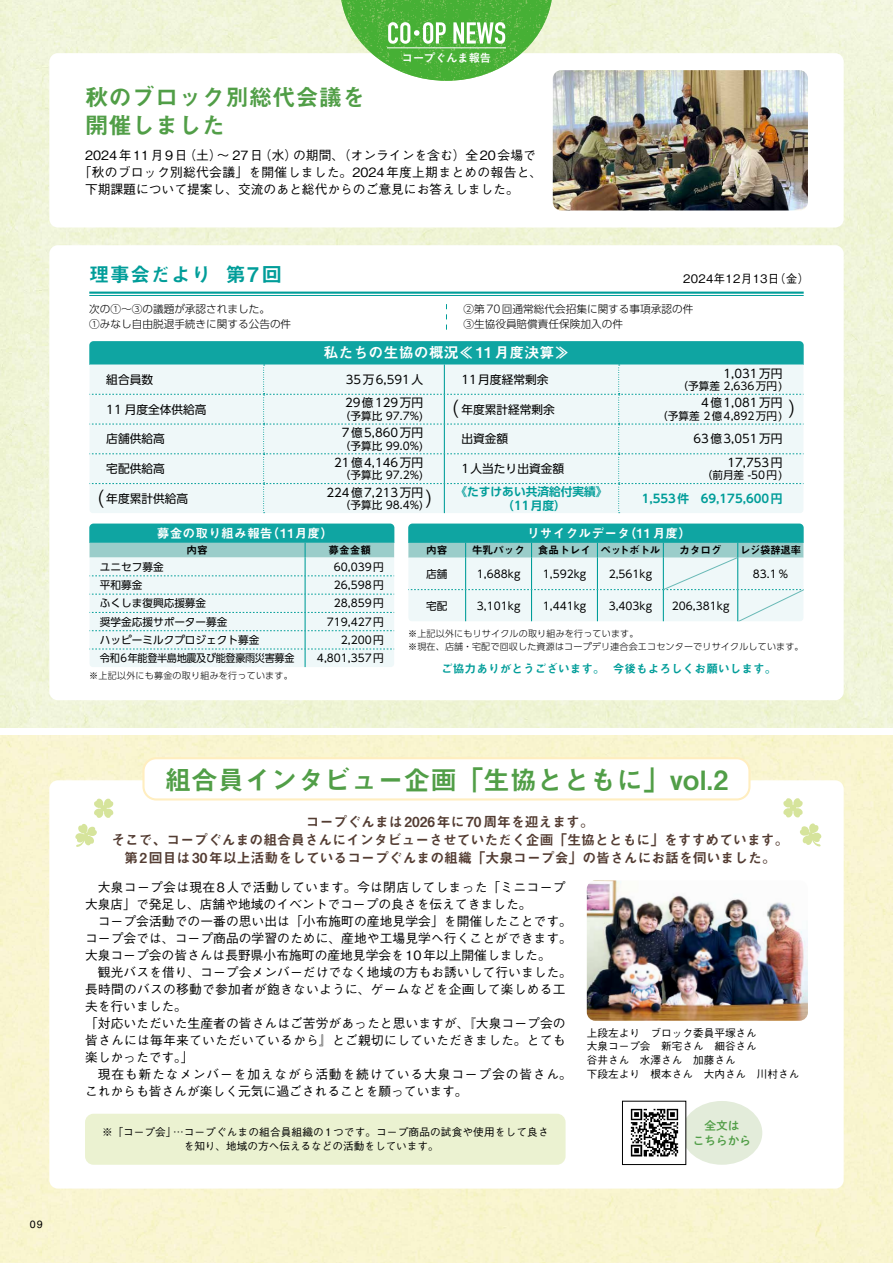
<style>
.page{position:relative;width:893px;height:1263px;background:#fff}
.page>*{position:absolute;margin:0;border:0;box-sizing:border-box;transform-origin:0 0}
.t1{font:26.55px "Midashi Go Pr 6 N MB31";color:#519e47}
.t2{font:23.4px/27.6px "Midashi Go Pr 6 N MB31";color:#519e47}
.t3{font:20.25px "Midashi Go Pr 6 N MB31";letter-spacing:.01em;color:#009d99}
.t4{font:300 19.2px "UD Shin Go Pr 6 N";color:#000}
.t5{font:14.85px "Midashi Go Pr 6 N MB31";letter-spacing:.01em;color:#fff}
.t6{font:13.8px/18.1px "Midashi Go Pr 6 N MB31";color:#533c32;text-align:center}
.t7{font:500 12.75px/17px "Gothic BBB Pr 6 N";letter-spacing:.005em;color:#000;text-align:justify}
.t8{font:500 12.75px/17px "Gothic BBB Pr 6 N";letter-spacing:.025em;color:#000}
.t9{font:500 12.75px/17px "Gothic BBB Pr 6 N";letter-spacing:.065em;color:#000}
.t10{font:12.75px "Midashi Go Pr 6 N MB31";letter-spacing:.01em;color:#fff}
.t11{font:500 12.75px "Gothic BBB Pr 6 N";letter-spacing:.125em;color:#000}
.t12{font:11.7px "UD Shin Go Pr 6 N";color:#000}
.t13{font:700 11.7px "UD Shin Go Pr 6 N De";color:#009d99}
.t14{font:11.7px "Midashi Go Pr 6 N MB31";color:#009d99}
.t15{font:500 11.7px "Gothic BBB Pr 6 N";letter-spacing:.02em;color:#000}
.t16{font:11.7px "UD Shin Go Pr 6 N";letter-spacing:.065em;color:#000}
.t17{font:11.7px/14.9px "P Shuei M Go Std N B";color:#519e47;text-align:center}
.t18{font:11.1px "Koburina Go Std N W6";color:#fff}
.t19{font:10.65px "UD Shin Go Pr 6 N";color:#000}
.t20{font:500 10.65px/13.8px "Gothic BBB Pr 6 N";color:#000}
.t21{font:300 10.65px/14.9px "UD Shin Go Pr 6 N";color:#000}
.t22{font:10.65px "Midashi Go Pr 6 N MB31";color:#000}
.t23{font:10.65px "UD Shin Go Pr 6 N";letter-spacing:-.03em;color:#000;scale:.95 1}
.t24{font:10.65px "Helvetica LT Std";color:#000}
.t25{font:300 9px/12.8px "UD Shin Go Pr 6 N";letter-spacing:.02em;color:#000}
</style>
<div class="page">
<img style="left:0;top:0;width:893px;height:727px">
<div style="left:49px;top:245px;width:795px;height:455px;background:#fff;border-radius:9px"></div>
<div style="left:49px;top:53px;width:795px;height:174px;background:#fff;border-radius:9px"></div>
<svg style="left:340px;top:0;width:213px;height:81px"></svg>
<div style="left:681px;top:1101px;width:81px;height:64px;background:#e3ecda;border-radius:50%"></div>
<div style="left:622px;top:1101px;width:64px;height:63px;background:#fff"></div>
<img style="left:630px;top:1108px;width:49px;height:49px">
<div style="left:622px;top:1101px;width:64px;height:64px;border:1px solid #000"></div>
<div style="left:142px;top:757px;width:608px;height:43px;border:2px solid #ffeec0;border-radius:13px"></div>
<div style="left:85px;top:1114px;width:481px;height:51px;background:#ebf2d1;border-radius:9px"></div>
<img style="left:587px;top:880px;width:221px;height:141px">
<svg style="left:783px;top:798px;width:39px;height:49px"></svg>
<svg style="left:75px;top:798px;width:39px;height:49px"></svg>
<img style="left:553px;top:70px;width:255px;height:140px">
<hr style="left:89px;top:292px;width:715px;height:2px;background:#009d99">
<hr style="left:89px;top:295px;width:715px;height:1px;background:#009d99">
<svg style="left:446px;top:304px;width:1px;height:26px"></svg>
<div style="left:89px;top:341px;width:715px;height:23px;background:#0fa5a2"></div>
<div style="left:89px;top:364px;width:715px;height:149px;background:#eff8f9"></div>
<div style="left:408px;top:523px;width:396px;height:20px;background:#0fa5a2"></div>
<svg style="left:408px;top:543px;width:396px;height:78px"></svg>
<div style="left:89px;top:523px;width:305px;height:20px;background:#0fa5a2"></div>
<svg style="left:89px;top:543px;width:306px;height:124px"></svg>
<p class="t24" style="left:30px;top:1218px;width:14px">09</p>
<p class="t18" style="left:402px;top:49px;width:91px">コープぐんま報告</p>
<h2 class="t2" style="left:85px;top:82px;width:282px">秋のブロック別総代会議を開催しました</h2>
<p class="t7" style="left:293px;top:145px;width:244px">の期間、（オンラインを含む）全20会場で</p>
<p class="t7" style="left:183px;top:145px;width:81px">（土）～ 27日</p>
<p class="t7" style="left:259px;top:145px;width:40px">（水）</p>
<p class="t11" style="left:85px;top:144px;width:104px">2024年11月9日</p>
<p class="t8" style="left:79px;top:162px;width:465px">「秋のブロック別総代会議」を開催しました。2024年度上期まとめの報告と、</p>
<p class="t7" style="left:85px;top:179px;width:435px">下期課題について提案し、交流のあと総代からのご意見にお答えしました。</p>
<h3 class="t3" style="left:226px;top:258px;width:58px">第7回</h3>
<h3 class="t3" style="left:89px;top:258px;width:124px">理事会だより</h3>
<p class="t21" style="left:89px;top:302px;width:203px">次の①～③の議題が承認されました。<br>①みなし自由脱退手続きに関する公告の件</p>
<p class="t21" style="left:463px;top:302px;width:231px">②第70 回通常総代会招集に関する事項承認の件<br>③生協役員賠償責任保険加入の件</p>
<p class="t5" style="left:324px;top:341px;width:247px">私たちの生協の概況≪11月度決算≪</p>
<p class="t15" style="left:683px;top:270px;width:128px">2024年12月13 （日金(</p>
<p class="t12" style="left:106px;top:370px;width:48px">組合員数</p>
<p class="t12" style="left:346px;top:370px;width:79px">35 万6,591人</p>
<p class="t12" style="left:461px;top:370px;width:89px">11 月度経常剰余</p>
<p class="t12" style="left:724px;top:364px;width:60px">1,031 万円</p>
<p class="t19" style="left:678px;top:377px;width:106px">（予算差 2,636万円(</p>
<p class="t12" style="left:345px;top:394px;width:80px">29億129万円</p>
<p class="t12" style="left:701px;top:394px;width:83px">4 億1,081万円</p>
<h3 class="t4" style="left:440px;top:394px;width:21px">)</h3>
<h3 class="t4" style="left:788px;top:394px;width:21px">(</h3>
<p class="t12" style="left:461px;top:400px;width:95px">年度累計経常剰余</p>
<p class="t12" style="left:106px;top:400px;width:102px">11 月度全体供給高</p>
<p class="t19" style="left:340px;top:407px;width:85px">（予算比 97.7%)</p>
<p class="t19" style="left:657px;top:407px;width:127px">（予算差 2億4,892万円(</p>
<p class="t16" style="left:342px;top:423px;width:83px">7億5,860万円</p>
<p class="t12" style="left:461px;top:429px;width:48px">出資金額</p>
<p class="t12" style="left:106px;top:429px;width:60px">店舗供給高</p>
<p class="t12" style="left:693px;top:429px;width:90px">63 億3,051万円</p>
<p class="t19" style="left:340px;top:437px;width:85px">（予算比 99.0%)</p>
<p class="t12" style="left:334px;top:453px;width:90px">21億4,146万円</p>
<p class="t12" style="left:727px;top:453px;width:56px">17,753 円</p>
<p class="t12" style="left:461px;top:459px;width:104px">1人当たり出資金額</p>
<p class="t12" style="left:106px;top:459px;width:60px">宅配供給高</p>
<p class="t19" style="left:340px;top:467px;width:85px">（予算比 97.2%)</p>
<p class="t19" style="left:702px;top:467px;width:82px">（前月差 -50円(</p>
<p class="t12" style="left:326px;top:483px;width:98px">224億7,213万円</p>
<p class="t13" style="left:455px;top:482px;width:154px">《たすけあい共済給付実績《</p>
<h3 class="t4" style="left:85px;top:483px;width:21px">)</h3>
<h3 class="t4" style="left:425px;top:483px;width:21px">(</h3>
<p class="t12" style="left:106px;top:489px;width:83px">年度累計供給高</p>
<p class="t13" style="left:642px;top:489px;width:142px">1,553件　69,175,600円</p>
<p class="t13" style="left:461px;top:496px;width:106px">　　　　（11月度）</p>
<p class="t19" style="left:340px;top:497px;width:85px">（予算比 98.4%(</p>
<p class="t10" style="left:266px;top:523px;width:68px">（11月度(</p>
<p class="t10" style="left:157px;top:523px;width:117px">募金の取り組み報告</p>
<p class="t22" style="left:187px;top:542px;width:23px">内容</p>
<p class="t22" style="left:328px;top:542px;width:44px">募金金額</p>
<p class="t19" style="left:100px;top:558px;width:65px">ユニセフ募金</p>
<p class="t19" style="left:334px;top:558px;width:51px">60,039 円</p>
<p class="t19" style="left:100px;top:576px;width:44px">平和募金</p>
<p class="t19" style="left:334px;top:576px;width:51px">26,598 円</p>
<p class="t19" style="left:100px;top:595px;width:108px">ふくしま復興応援募金</p>
<p class="t19" style="left:334px;top:595px;width:51px">28,859 円</p>
<p class="t19" style="left:100px;top:613px;width:129px">奨学金応援サポーター募金</p>
<p class="t19" style="left:327px;top:613px;width:58px">719,427 円</p>
<p class="t19" style="left:100px;top:631px;width:161px">ハッピーミルクプロジェクト募金</p>
<p class="t19" style="left:341px;top:631px;width:44px">2,200 円</p>
<p class="t23" style="left:100px;top:649px;width:206px">令和6年能登半島地震及び能登豪雨災害募金</p>
<p class="t19" style="left:317px;top:650px;width:68px">4,801,357 円</p>
<p class="t25" style="left:89px;top:669px;width:205px">※上記以外にも募金の取り組みを行っています。</p>
<p class="t22" style="left:426px;top:542px;width:23px">内容</p>
<p class="t19" style="left:426px;top:565px;width:23px">店舗</p>
<p class="t10" style="left:624px;top:523px;width:69px">（11月度(</p>
<p class="t10" style="left:527px;top:523px;width:104px">リサイクルデータ</p>
<p class="t22" style="left:472px;top:542px;width:55px">牛乳パック</p>
<p class="t22" style="left:538px;top:542px;width:55px">食品トレイ</p>
<p class="t22" style="left:600px;top:542px;width:61px">ペットボトル</p>
<p class="t22" style="left:679px;top:542px;width:44px">カタログ</p>
<p class="t22" style="left:740px;top:542px;width:63px">レジ袋辞退率</p>
<p class="t19" style="left:477px;top:565px;width:45px">1,688kg</p>
<p class="t19" style="left:543px;top:565px;width:45px">1,592kg</p>
<p class="t19" style="left:609px;top:565px;width:45px">2,561kg</p>
<p class="t19" style="left:753px;top:565px;width:37px">83.1％</p>
<p class="t19" style="left:426px;top:597px;width:23px">宅配</p>
<p class="t25" style="left:408px;top:627px;width:397px">※上記以外にもリサイクルの取り組みを行っています。<br>※現在、店舗・宅配で回収した資源はコープデリ連合会エコセンターでリサイクルしています。</p>
<p class="t19" style="left:477px;top:597px;width:45px">3,101kg</p>
<p class="t19" style="left:543px;top:597px;width:45px">1,441kg</p>
<p class="t19" style="left:609px;top:597px;width:45px">3,403kg</p>
<p class="t19" style="left:672px;top:597px;width:59px">206,381kg</p>
<p class="t14" style="left:441px;top:659px;width:165px">ご協力ありがとうございます。</p>
<p class="t14" style="left:613px;top:659px;width:165px">今後もよろしくお願いします。</p>
<h1 class="t1" style="left:165px;top:759px;width:565px">組合員インタビュー企画「生協とともに」vol.2</h1>
<p class="t6" style="left:111px;top:812px;width:679px">コープぐんまは2026年に70周年を迎えます。<br>そこで、コープぐんまの組合員さんにインタビューさせていただく企画「生協とともに」をすすめています。第2回目は30年以上活動をしているコープぐんまの組織「大泉コープ会」の皆さんにお話を伺いました。</p>
<p class="t8" style="left:85px;top:877px;width:482px;text-indent:13px">大泉コープ会は現在8人で活動しています。今は閉店してしまった「ミニコープ大泉店」で発足し、店舗や地域のイベントでコープの良さを伝えてきました。</p>
<p class="t7" style="left:85px;top:911px;width:488px;text-indent:13px">コープ会活動での一番の思い出は「小布施町の産地見学会」を開催したことです。コープ会では、コープ商品の学習のために、産地や工場見学へ行くことができます。大泉コープ会の皆さんは長野県小布施町の産地見学会を10年以上開催しました。</p>
<p class="t7" style="left:85px;top:962px;width:488px;text-align:left;text-indent:13px">観光バスを借り、コープ会メンバーだけでなく地域の方もお誘いして行いました。長時間のバスの移動で参加者が飽きないように、ゲームなどを企画して楽しめる工夫を行いました。<br>「対応いただいた生産者の皆さんはご苦労があったと思いますが、『大泉コープ会の皆さんには毎年来ていただいているから』とご親切にしていただきました。とても楽しかったです「。</p>
<p class="t9" style="left:85px;top:1065px;width:488px;text-indent:13px">現在も新たなメンバーを加えながら活動を続けている大泉コープ会の皆さん。これからも皆さんが楽しく元気に過ごされることを願っています。</p>
<p class="t20" style="left:184px;top:1125px;width:366px;text-indent:-82px">※「コープ会」…コープぐんまの組合員組織の1つです。コープ商品の試食や使用をして良さを知り、地域の方へ伝えるなどの活動をしています。</p>
<p class="t20" style="left:587px;top:1025px;width:214px">上段左より　ブロック委員平塚さん<br>大泉コープ会　新宅さん　細谷さん<br>谷井さん　水澤さん　加藤さん<br>下段左より　根本さん　大内さん　川村さん</p>
<p class="t17" style="left:693px;top:1118px;width:60px">全文は<br>こちらから</p>
</div>
